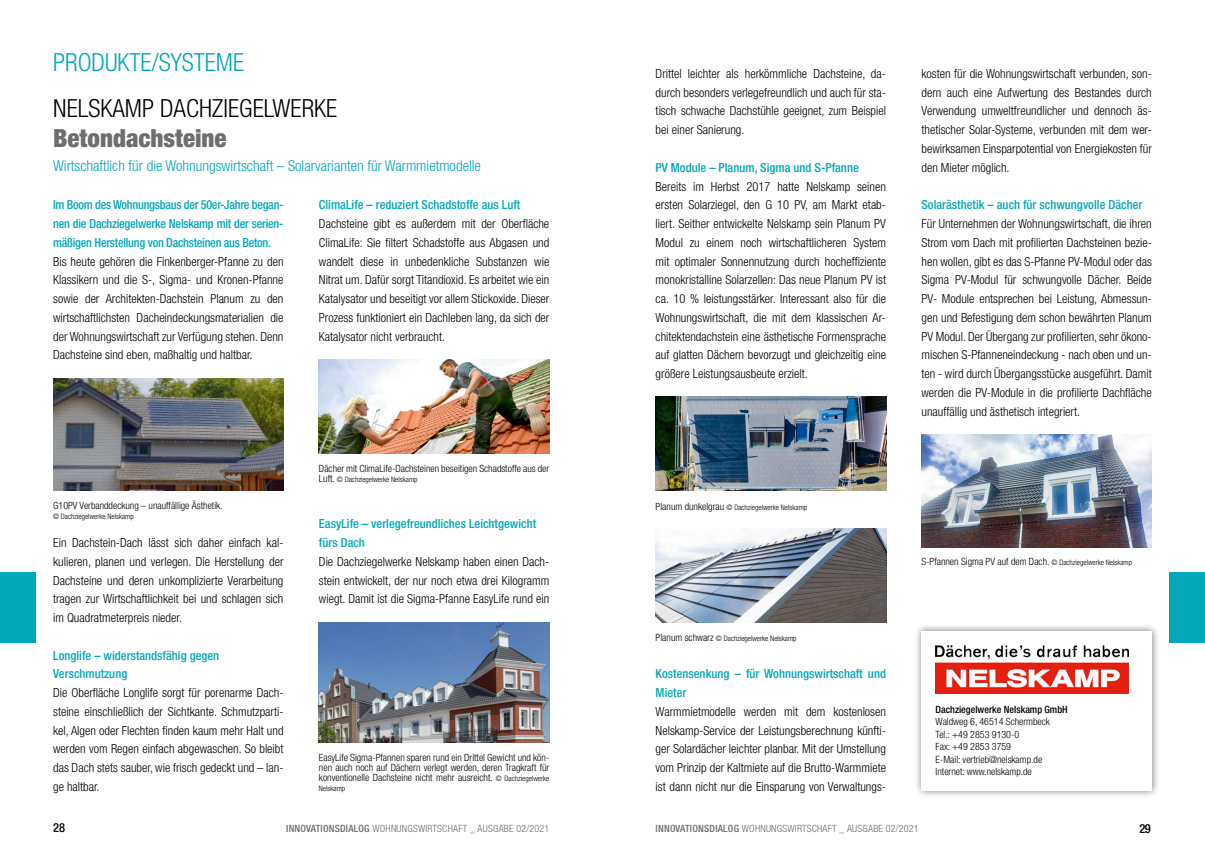
<style>
.page{position:relative;width:1205px;height:851px;background:#fff}
.page>*{position:absolute;margin:0;border:0;box-sizing:border-box;transform-origin:0 0}
.t1{font:300 condensed 25px "Helvetica Neue LT Std";color:#000}
.t2{font:300 condensed 25px "Helvetica Neue LT Std";color:#00a8b8}
.t3{font:900 condensed 25px "Helvetica Neue LT Std";color:#6e6e6e}
.t4{font:300 condensed 15px "Helvetica Neue LT Std";color:#00a8b8}
.t5{font:300 condensed 12.5px/18.8px "Helvetica Neue LT Std";color:#000;text-align:justify}
.t6{font:500 condensed 12.5px/18.8px "Helvetica Neue LT Std";color:#00a8b8}
.t7{font:500 condensed 12.5px "Helvetica Neue LT Std";color:#000}
.t8{font:300 condensed 10px/10px "Helvetica Neue";color:#000;text-align:justify}
.t9{font:300 condensed 10px/12.5px "Helvetica Neue LT Std";color:#000}
.t10{font:300 condensed 10px "Helvetica Neue LT Std";letter-spacing:.02em;color:#6e6e6e}
.t11{font:500 condensed 10px "Helvetica Neue LT Std";color:#000}
.t12{font:300 condensed 7.5px "Helvetica Neue";color:#000}
.s1{font-size:10px}
.s2{font-size:7.5px}
.s3{font-weight:500}
</style>
<div class="page">
<div style="left:1169px;top:572px;width:36px;height:70px;background:#00a8b8"></div>
<div style="left:913px;top:623px;width:247px;height:175px;background:#000;opacity:.5"></div>
<div style="left:921px;top:631px;width:231px;height:159px;background:#fff"></div>
<img style="left:936px;top:645px;width:192px;height:48px">
<img style="left:319px;top:359px;width:230px;height:94px">
<img style="left:53px;top:378px;width:231px;height:112px">
<img style="left:319px;top:622px;width:230px;height:120px">
<img style="left:656px;top:397px;width:230px;height:93px">
<img style="left:656px;top:528px;width:230px;height:94px">
<img style="left:921px;top:434px;width:231px;height:113px">
<div style="left:0;top:572px;width:35px;height:70px;background:#00a8b8"></div>
<h1 class="t2" style="left:53px;top:48px;width:193px">PRODUKTE/SYSTEME</h1>
<h1 class="t1" style="left:53px;top:94px;width:286px">NELSKAMP DACHZIEGELWERKE</h1>
<h1 class="t3" style="left:53px;top:123px;width:175px">Betondachsteine</h1>
<p class="t4" style="left:53px;top:157px;width:429px">Wirtschaftlich für die Wohnungswirtschaft – Solarvarianten für Warmmietmodelle</p>
<p class="t6" style="left:53px;top:195px;width:232px;text-align:justify">Im Boom des Wohnungsbaus der 50er-Jahre began&shy;nen die Dachziegelwerke Nelskamp mit der serien&shy;mäßigen Herstellung von Dachsteinen aus Beton.</p>
<p class="t5" style="left:53px;top:252px;width:232px">Bis heute gehören die Finkenberger-Pfanne zu den Klassikern und die S-, Sigma- und Kronen-Pfanne sowie der Architekten-Dachstein Planum zu den wirtschaftlichsten Dacheindeckungsmaterialien die der Wohnungswirtschaft zur Verfügung stehen. Denn Dachsteine sind eben, maßhaltig und haltbar.</p>
<p class="t6" style="left:319px;top:195px;width:203px">ClimaLife – reduziert Schadstoffe aus Luft</p>
<p class="t5" style="left:319px;top:214px;width:232px">Dachsteine gibt es außerdem mit der Oberfläche ClimaLife: Sie filtert Schadstoffe aus Abgasen und wandelt diese in unbedenkliche Substanzen wie Nitrat um. Dafür sorgt Titandioxid. Es arbeitet wie ein Katalysator und beseitigt vor allem Stickoxide. Dieser Prozess funktioniert ein Dachleben lang, da sich der Katalysator nicht verbraucht.</p>
<p class="t8" style="left:53px;top:500px;width:171px">G10PV Verbanddeckung – unauffällige Ästhetik.</p>
<p class="t12" style="left:53px;top:512px;width:82px">© Dachziegelwerke Nelskamp</p>
<p class="t5" style="left:53px;top:533px;width:232px">Ein Dachstein-Dach lässt sich daher einfach kal&shy;kulieren, planen und verlegen. Die Herstellung der Dachsteine und deren unkomplizierte Verarbeitung tragen zur Wirtschaftlichkeit bei und schlagen sich im Quadratmeterpreis nieder.</p>
<p class="t6" style="left:53px;top:645px;width:168px">Longlife – widerstandsfähig gegen<br>Verschmutzung</p>
<p class="t5" style="left:53px;top:683px;width:232px">Die Oberfläche Longlife sorgt für porenarme Dach&shy;steine einschließlich der Sichtkante. Schmutzparti&shy;kel, Algen oder Flechten finden kaum mehr Halt und werden vom Regen einfach abgewaschen. So bleibt das Dach stets sauber, wie frisch gedeckt und – lan&shy;ge haltbar.</p>
<p class="t8" style="left:319px;top:463px;width:232px">Dächer mit ClimaLife-Dachsteinen beseitigen Schadstoffe aus der</p>
<p class="t12" style="left:319px;top:475px;width:100px"><span class="s1">Luft.</span> © Dachziegelwerke Nelskamp</p>
<p class="t6" style="left:319px;top:514px;width:219px">EasyLife – verlegefreundliches Leichtgewicht fürs Dach</p>
<p class="t5" style="left:319px;top:552px;width:232px">Die Dachziegelwerke Nelskamp haben einen Dach&shy;stein entwickelt, der nur noch etwa drei Kilogramm wiegt. Damit ist die Sigma-Pfanne EasyLife rund ein</p>
<p class="t8" style="left:319px;top:752px;width:232px">EasyLife Sigma-Pfannen sparen rund ein Drittel Gewicht und kön&shy;nen auch noch auf Dächern verlegt werden, deren Tragkraft für konventionelle Dachsteine nicht mehr ausreicht. <span class="s2">© Dachziegelwerke</span></p>
<p class="t12" style="left:319px;top:784px;width:28px">Nelskamp</p>
<p class="t5" style="left:656px;top:64px;width:232px">Drittel leichter als herkömmliche Dachsteine, da&shy;durch besonders verlegefreundlich und auch für sta&shy;tisch schwache Dachstühle geeignet, zum Beispiel bei einer Sanierung.</p>
<p class="t6" style="left:656px;top:158px;width:205px">PV Module – Planum, Sigma und S-Pfanne</p>
<p class="t5" style="left:656px;top:177px;width:232px">Bereits im Herbst 2017 hatte Nelskamp seinen ersten Solarziegel, den G 10 PV, am Markt etab&shy;liert. Seither entwickelte Nelskamp sein Planum PV Modul zu einem noch wirtschaftlicheren System mit optimaler Sonnennutzung durch hocheffiziente monokristalline Solarzellen: Das neue Planum PV ist ca. 10 % leistungsstärker. Interessant also für die Wohnungswirtschaft, die mit dem klassischen Ar&shy;chitektendachstein eine ästhetische Formensprache auf glatten Dächern bevorzugt und gleichzeitig eine größere Leistungsausbeute erzielt.</p>
<p class="t12" style="left:656px;top:502px;width:153px"><span class="s1">Planum dunkelgrau</span> © Dachziegelwerke Nelskamp</p>
<p class="t12" style="left:656px;top:633px;width:142px"><span class="s1">Planum schwarz</span> © Dachziegelwerke Nelskamp</p>
<p class="t6" style="left:656px;top:664px;width:232px">Kostensenkung – für Wohnungswirtschaft und<br>Mieter</p>
<p class="t5" style="left:656px;top:702px;width:232px">Warmmietmodelle werden mit dem kostenlosen Nelskamp-Service der Leistungsberechnung künfti&shy;ger Solardächer leichter planbar. Mit der Umstellung vom Prinzip der Kaltmiete auf die Brutto-Warmmiete ist dann nicht nur die Einsparung von Verwaltungs-</p>
<p class="t5" style="left:921px;top:64px;width:232px">kosten für die Wohnungswirtschaft verbunden, son&shy;dern auch eine Aufwertung des Bestandes durch Verwendung umweltfreundlicher und dennoch äs&shy;thetischer Solar-Systeme, verbunden mit dem wer&shy;bewirksamen Einsparpotential von Energiekosten für den Mieter möglich.</p>
<p class="t6" style="left:921px;top:195px;width:222px">Solarästhetik – auch für schwungvolle Dächer</p>
<p class="t5" style="left:921px;top:214px;width:232px">Für Unternehmen der Wohnungswirtschaft, die ihren Strom vom Dach mit profilierten Dachsteinen bezie&shy;hen wollen, gibt es das S-Pfanne PV-Modul oder das Sigma PV-Modul für schwungvolle Dächer. Beide PV- Module entsprechen bei Leistung, Abmessun&shy;gen und Befestigung dem schon bewährten Planum PV Modul. Der Übergang zur profilierten, sehr ökono&shy;mischen S-Pfanneneindeckung - nach oben und un&shy;ten - wird durch Übergangsstücke ausgeführt. Damit werden die PV-Module in die profilierte Dachfläche unauffällig und ästhetisch integriert.</p>
<p class="t9" style="left:921px;top:554px;width:212px">S-Pfannen Sigma PV auf dem Dach. <span class="s2">© Dachziegelwerke Nelskamp</span></p>
<p class="t11" style="left:935px;top:703px;width:134px">Dachziegelwerke Nelskamp GmbH</p>
<p class="t9" style="left:935px;top:715px;width:116px">Waldweg 6, 46514 Schermbeck<br>Tel.: +49 2853 9130-0<br>Fax: +49 2853 3759<br>E-Mail: vertrieb@nelskamp.de<br>Internet: www.nelskamp.de</p>
<p class="t7" style="left:53px;top:820px;width:13px">28</p>
<p class="t10" style="left:286px;top:822px;width:265px"><span class="s3">INNOVATIONSDIALOG</span> WOHNUNGSWIRTSCHAFT _ AUSGABE 02/2021</p>
<p class="t10" style="left:656px;top:822px;width:265px"><span class="s3">INNOVATIONSDIALOG</span> WOHNUNGSWIRTSCHAFT _ AUSGABE 02/2021</p>
<p class="t7" style="left:1139px;top:821px;width:13px">29</p>
</div>
